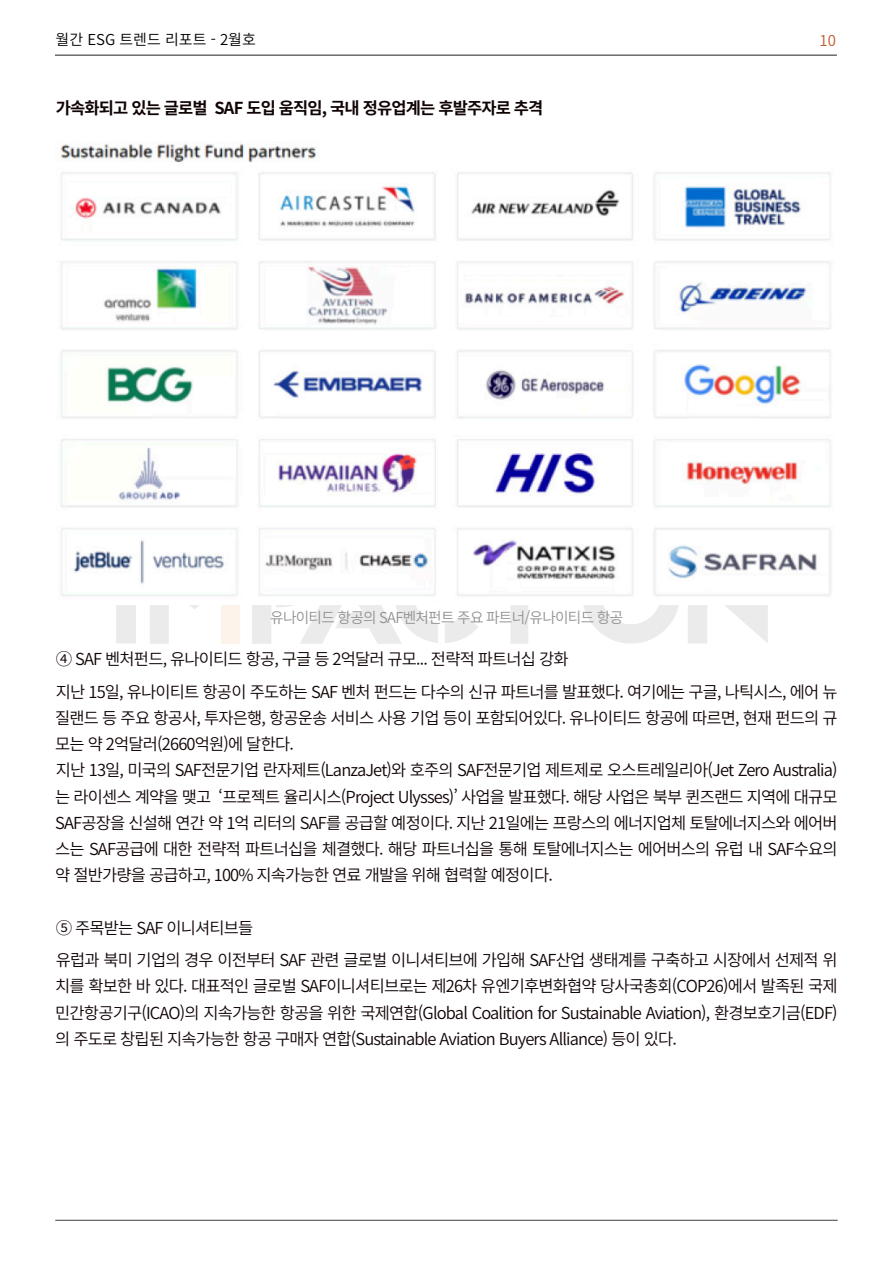
<style>
.page{position:relative;width:893px;height:1263px;background:#fff}
.page>*{position:absolute;margin:0;border:0;box-sizing:border-box;transform-origin:0 0}
.t1{font:16.5px/26.2px "Source Han Sans K";letter-spacing:-.05em;color:#110405;text-align:justify}
.t2{font:700 16.5px "Source Han Sans K";letter-spacing:-.05em;color:#110405}
.t3{font:15px "Source Han Sans K";letter-spacing:-.05em;color:#919191}
.t4{font:15px "Source Han Sans K";color:#000}
.t5{font:15px "Source Han Sans K";color:#bd5e2e}
</style>
<div class="page">
<hr style="left:55px;top:55px;width:782px;height:1px;background:#231f20">
<hr style="left:55px;top:1220px;width:783px;height:1px;background:#030505">
<img style="left:60px;top:143px;width:772px;height:458px">
<p class="t4" style="left:56px;top:31px;width:202px">월간 ESG 트렌드 리포트 - 2월호</p>
<p class="t5" style="left:820px;top:32px;width:18px">10</p>
<p class="t2" style="left:56px;top:99px;width:489px">가속화되고 있는 글로벌 SAF 도입 움직임, 국내 정유업계는 후발주자로 추격</p>
<p class="t3" style="left:270px;top:609px;width:354px">유나이티드 항공의 SAF벤처펀트 주요 파트너/유나이티드 항공</p>
<p class="t1" style="left:56px;top:646px;width:514px">④ SAF 벤처펀드, 유나이티드 항공, 구글 등 2억달러 규모... 전략적 파트너십 강화</p>
<p class="t1" style="left:55px;top:679px;width:784px">지난 15일, 유나이티트 항공이 주도하는 SAF 벤처 펀드는 다수의 신규 파트너를 발표했다. 여기에는 구글, 나틱시스, 에어 뉴 질랜드 등 주요 항공사, 투자은행, 항공운송 서비스 사용 기업 등이 포함되어있다. 유나이티드 항공에 따르면, 현재 펀드의 규 모는 약 2억달러(2660억원)에 달한다.</p>
<p class="t1" style="left:55px;top:757px;width:784px">지난 13일, 미국의 SAF전문기업 란자제트(LanzaJet)와 호주의 SAF전문기업 제트제로 오스트레일리아(Jet Zero Australia) 는 라이센스 계약을 맺고 ‘프로젝트 율리시스(Project Ulysses)’ 사업을 발표했다. 해당 사업은 북부 퀸즈랜드 지역에 대규모 SAF공장을 신설해 연간 약 1억 리터의 SAF를 공급할 예정이다. 지난 21일에는 프랑스의 에너지업체 토탈에너지스와 에어버 스는 SAF공급에 대한 전략적 파트너십을 체결했다. 해당 파트너십을 통해 토탈에너지스는 에어버스의 유럽 내 SAF수요의 약 절반가량을 공급하고, 100% 지속가능한 연료 개발을 위해 협력할 예정이다.</p>
<p class="t1" style="left:56px;top:915px;width:199px">⑤ 주목받는 SAF 이니셔티브들</p>
<p class="t1" style="left:55px;top:947px;width:784px">유럽과 북미 기업의 경우 이전부터 SAF 관련 글로벌 이니셔티브에 가입해 SAF산업 생태계를 구축하고 시장에서 선제적 위 치를 확보한 바 있다. 대표적인 글로벌 SAF이니셔티브로는 제26차 유엔기후변화협약 당사국총회(COP26)에서 발족된 국제 민간항공기구(ICAO)의 지속가능한 항공을 위한 국제연합(Global Coalition for Sustainable Aviation), 환경보호기금(EDF) 의 주도로 창립된 지속가능한 항공 구매자 연합(Sustainable Aviation Buyers Alliance) 등이 있다.</p>
</div>
